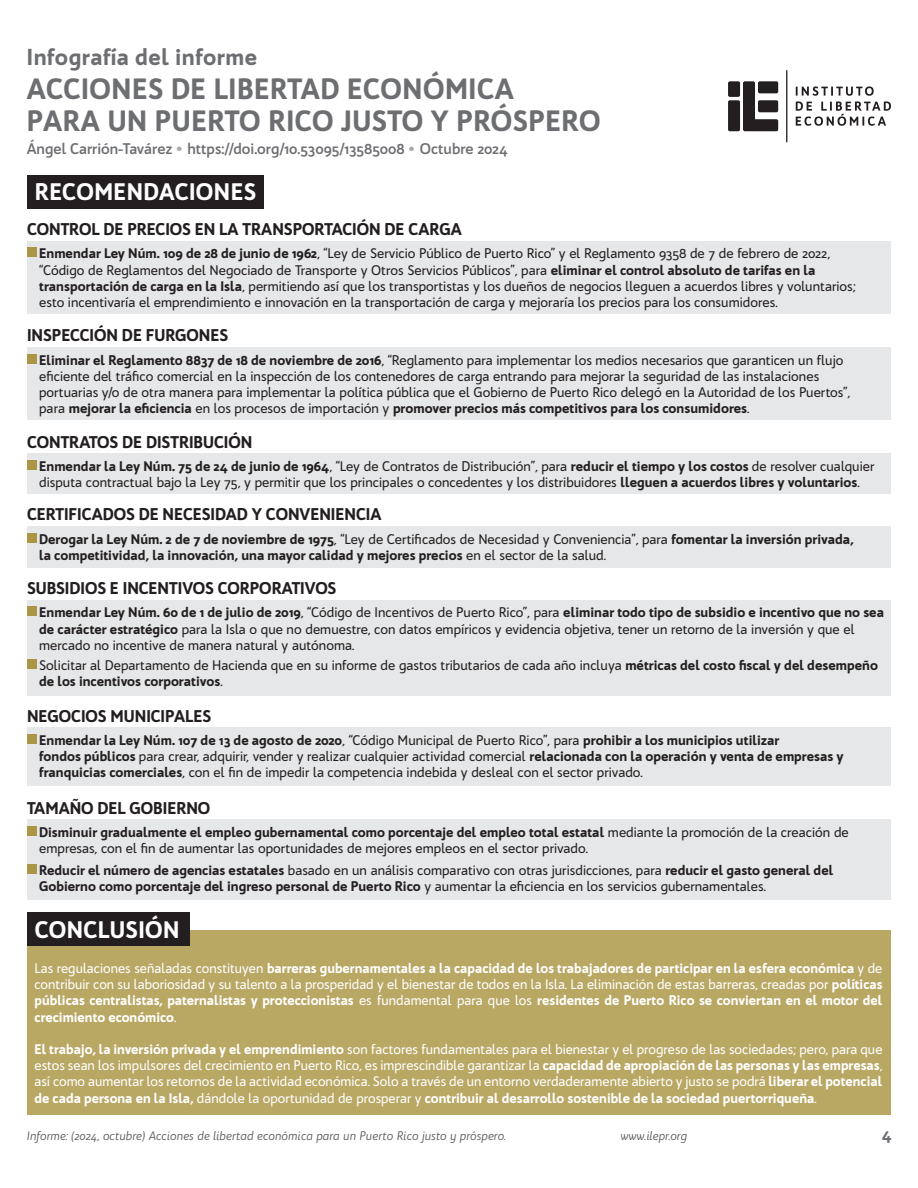
<style>
.page{position:relative;width:918px;height:1188px;background:#fff}
.page>*{position:absolute;margin:0;border:0;box-sizing:border-box;transform-origin:0 0}
.t1{font:900 28.5px/31.2px "Bw Quinta Pro";letter-spacing:.02em;color:#6d6e71}
.t2{font:900 23.25px "Bw Quinta Pro";letter-spacing:.02em;color:#fff}
.t3{font:900 22.5px "Bw Quinta Pro";letter-spacing:.02em;color:#6d6e71}
.t4{font:900 16.5px "Bw Quinta Pro";color:#231f20}
.t5{font:900 16.5px "Bw Quinta Pro";color:#6d6e71}
.t6{font:700 15px "Bw Quinta Pro";color:#6d6e71}
.t7{font:500 13.5px/16.2px "Bw Quinta Pro";color:#231f20}
.t8{font:500 13.5px/16.2px "Bw Quinta Pro";color:#fff;text-align:justify}
.t9{font:900 13.5px/16.2px "Bw Quinta Pro";color:#231f20}
.t10{font:900 13.5px/16.2px "Bw Quinta Pro";color:#fff;text-align:justify}
.t11{font:italic 12px "Bw Quinta Pro";color:#58595b}
.s1{font-size:21px;color:#a7a9ac}
.s2{font-weight:900}
.s3{font-weight:500}
</style>
<div class="page">
<div style="left:27px;top:175px;width:237px;height:34px;background:#231f20"></div>
<div style="left:27px;top:241px;width:864px;height:72px;background:#e6e7e8"></div>
<div style="left:27px;top:248px;width:9px;height:9px;background:#ab9645"></div>
<div style="left:27px;top:600px;width:864px;height:95px;background:#e6e7e8"></div>
<div style="left:27px;top:607px;width:9px;height:9px;background:#ab9645"></div>
<div style="left:27px;top:659px;width:9px;height:10px;background:#ab9645"></div>
<div style="left:27px;top:819px;width:864px;height:81px;background:#e6e7e8"></div>
<div style="left:27px;top:826px;width:9px;height:10px;background:#ab9645"></div>
<div style="left:27px;top:864px;width:9px;height:10px;background:#ab9645"></div>
<div style="left:27px;top:347px;width:864px;height:72px;background:#e6e7e8"></div>
<div style="left:27px;top:354px;width:9px;height:9px;background:#ab9645"></div>
<div style="left:27px;top:454px;width:864px;height:40px;background:#e6e7e8"></div>
<div style="left:27px;top:461px;width:9px;height:9px;background:#ab9645"></div>
<div style="left:27px;top:526px;width:864px;height:42px;background:#e6e7e8"></div>
<div style="left:27px;top:533px;width:9px;height:9px;background:#ab9645"></div>
<div style="left:27px;top:728px;width:864px;height:58px;background:#e6e7e8"></div>
<div style="left:27px;top:735px;width:9px;height:9px;background:#ab9645"></div>
<div style="left:27px;top:930px;width:864px;height:185px;background:#b9a764"></div>
<div style="left:27px;top:912px;width:162px;height:34px;background:#231f20"></div>
<svg style="left:796px;top:86px;width:95px;height:40px"></svg>
<div style="left:728px;top:81px;width:12px;height:16px;background:#231f20;border-radius:2px"></div>
<div style="left:728px;top:100px;width:12px;height:31px;background:#231f20;border-radius:2px"></div>
<svg style="left:743px;top:81px;width:35px;height:50px"></svg>
<div style="left:758px;top:81px;width:20px;height:12px;background:#231f20;border-radius:2px"></div>
<div style="left:758px;top:100px;width:20px;height:12px;background:#231f20;border-radius:2px"></div>
<hr style="left:786px;top:70px;width:1px;height:72px;background:#231f20">
<h3 class="t3" style="left:27px;top:43px;width:232px">Infografía del informe</h3>
<h1 class="t1" style="left:27px;top:74px;width:575px">ACCIONES DE LIBERTAD ECONÓMICA<br>PARA UN PUERTO RICO JUSTO Y PRÓSPERO</h1>
<p class="t6" style="left:27px;top:139px;width:482px">Ángel Carrión-Tavárez <span class="s1">•</span> https://doi.org/10.53095/13585008 <span class="s1">•</span> Octubre 2024</p>
<h2 class="t2" style="left:35px;top:177px;width:223px">RECOMENDACIONES</h2>
<p class="t4" style="left:27px;top:218px;width:436px">CONTROL DE PRECIOS EN LA TRANSPORTACIÓN DE CARGA</p>
<p class="t7" style="left:39px;top:246px;width:818px"><span class="s2">Enmendar Ley Núm. 109 de 28 de junio de 1962</span>, “Ley de Servicio Público de Puerto Rico” y el Reglamento 9358 de 7 de febrero de 2022, “Código de Reglamentos del Negociado de Transporte y Otros Servicios Públicos”, para <span class="s2">eliminar el control absoluto de tarifas en la transportación de carga en la Isla</span>, permitiendo así que los transportistas y los dueños de negocios lleguen a acuerdos libres y voluntarios; esto incentivaría el emprendimiento e innovación en la transportación de carga y mejoraría los precios para los consumidores.</p>
<p class="t4" style="left:27px;top:325px;width:203px">INSPECCIÓN DE FURGONES</p>
<p class="t7" style="left:39px;top:352px;width:813px"><span class="s2">Eliminar el Reglamento 8837 de 18 de noviembre de 2016</span>, “Reglamento para implementar los medios necesarios que garanticen un flujo eficiente del tráfico comercial en la inspección de los contenedores de carga entrando para mejorar la seguridad de las instalaciones portuarias y/o de otra manera para implementar la política pública que el Gobierno de Puerto Rico delegó en la Autoridad de los Puertos”, para <span class="s2">mejorar la eficiencia</span> en los procesos de importación y <span class="s2">promover precios más competitivos para los consumidores</span>.</p>
<p class="t4" style="left:27px;top:431px;width:227px">CONTRATOS DE DISTRIBUCIÓN</p>
<p class="t7" style="left:39px;top:458px;width:837px"><span class="s2">Enmendar la Ley Núm. 75 de 24 de junio de 1964</span>, “Ley de Contratos de Distribución”, para <span class="s2">reducir el tiempo y los costos</span> de resolver cualquier disputa contractual bajo la Ley 75, y permitir que los principales o concedentes y los distribuidores <span class="s2">lleguen a acuerdos libres y voluntarios</span>.</p>
<p class="t4" style="left:27px;top:504px;width:356px">CERTIFICADOS DE NECESIDAD Y CONVENIENCIA</p>
<p class="t9" style="left:39px;top:531px;width:816px">Derogar la Ley Núm. 2 de 7 de noviembre de 1975<span class="s3">, “Ley de Certificados de Necesidad y Conveniencia”, para</span> fomentar la inversión privada, la competitividad, la innovación, una mayor calidad y mejores precios <span class="s3">en el sector de la salud.</span></p>
<p class="t4" style="left:27px;top:577px;width:311px">SUBSIDIOS E INCENTIVOS CORPORATIVOS</p>
<p class="t7" style="left:39px;top:604px;width:846px"><span class="s2">Enmendar Ley Núm. 60 de 1 de julio de 2019</span>, “Código de Incentivos de Puerto Rico”, para <span class="s2">eliminar todo tipo de subsidio e incentivo que no sea de carácter estratégico</span> para la Isla o que no demuestre, con datos empíricos y evidencia objetiva, tener un retorno de la inversión y que el mercado no incentive de manera natural y autónoma.</p>
<p class="t7" style="left:39px;top:657px;width:840px">Solicitar al Departamento de Hacienda que en su informe de gastos tributarios de cada año incluya <span class="s2">métricas del costo fiscal y del desempeño de los incentivos corporativos</span>.</p>
<p class="t4" style="left:27px;top:705px;width:186px">NEGOCIOS MUNICIPALES</p>
<p class="t7" style="left:39px;top:732px;width:806px"><span class="s2">Enmendar la Ley Núm. 107 de 13 de agosto de 2020</span>, “Código Municipal de Puerto Rico”, para <span class="s2">prohibir a los municipios utilizar<br>fondos públicos</span> para crear, adquirir, vender y realizar cualquier actividad comercial <span class="s2">relacionada con la operación y venta de empresas y franquicias comerciales</span>, con el fin de impedir la competencia indebida y desleal con el sector privado.</p>
<p class="t4" style="left:27px;top:797px;width:185px">TAMAÑO DEL GOBIERNO</p>
<p class="t7" style="left:39px;top:824px;width:811px"><span class="s2">Disminuir gradualmente el empleo gubernamental como porcentaje del empleo total estatal</span> mediante la promoción de la creación de empresas, con el fin de aumentar las oportunidades de mejores empleos en el sector privado.</p>
<p class="t9" style="left:39px;top:862px;width:796px">Reducir el número de agencias estatales <span class="s3">basado en un análisis comparativo con otras jurisdicciones, para</span> reducir el gasto general del<br>Gobierno como porcentaje del ingreso personal de Puerto Rico <span class="s3">y aumentar la eficiencia en los servicios gubernamentales.</span></p>
<h2 class="t2" style="left:35px;top:914px;width:146px">CONCLUSIÓN</h2>
<p class="t10" style="left:35px;top:960px;width:850px"><span class="s3">Las regulaciones señaladas constituyen</span> barreras gubernamentales a la capacidad de los trabajadores de participar en la esfera económica <span class="s3">y de contribuir con su laboriosidad y su talento a la prosperidad y el bienestar de todos en la Isla. La eliminación de estas barreras, creadas por</span> políticas públicas centralistas, paternalistas y proteccionistas <span class="s3">es fundamental para que los</span> residentes de Puerto Rico se conviertan en el motor del crecimiento económico<span class="s3">.</span></p>
<p class="t8" style="left:35px;top:1041px;width:849px"><span class="s2">El trabajo, la inversión privada y el emprendimiento</span> son factores fundamentales para el bienestar y el progreso de las sociedades; pero, para que estos sean los impulsores del crecimiento en Puerto Rico, es imprescindible garantizar la <span class="s2">capacidad de apropiación de las personas y las empresas</span>, así como aumentar los retornos de la actividad económica. Solo a través de un entorno verdaderamente abierto y justo se podrá <span class="s2">liberar el potencial de cada persona en la Isla,</span> dándole la oportunidad de prosperar y <span class="s2">contribuir al desarrollo sostenible de la sociedad puertorriqueña</span>.</p>
<p class="t11" style="left:27px;top:1128px;width:481px">Informe: (2024, octubre) Acciones de libertad económica para un Puerto Rico justo y próspero.</p>
<p class="t11" style="left:620px;top:1128px;width:68px">www.ilepr.org</p>
<p class="t5" style="left:882px;top:1123px;width:11px">4</p>
</div>
